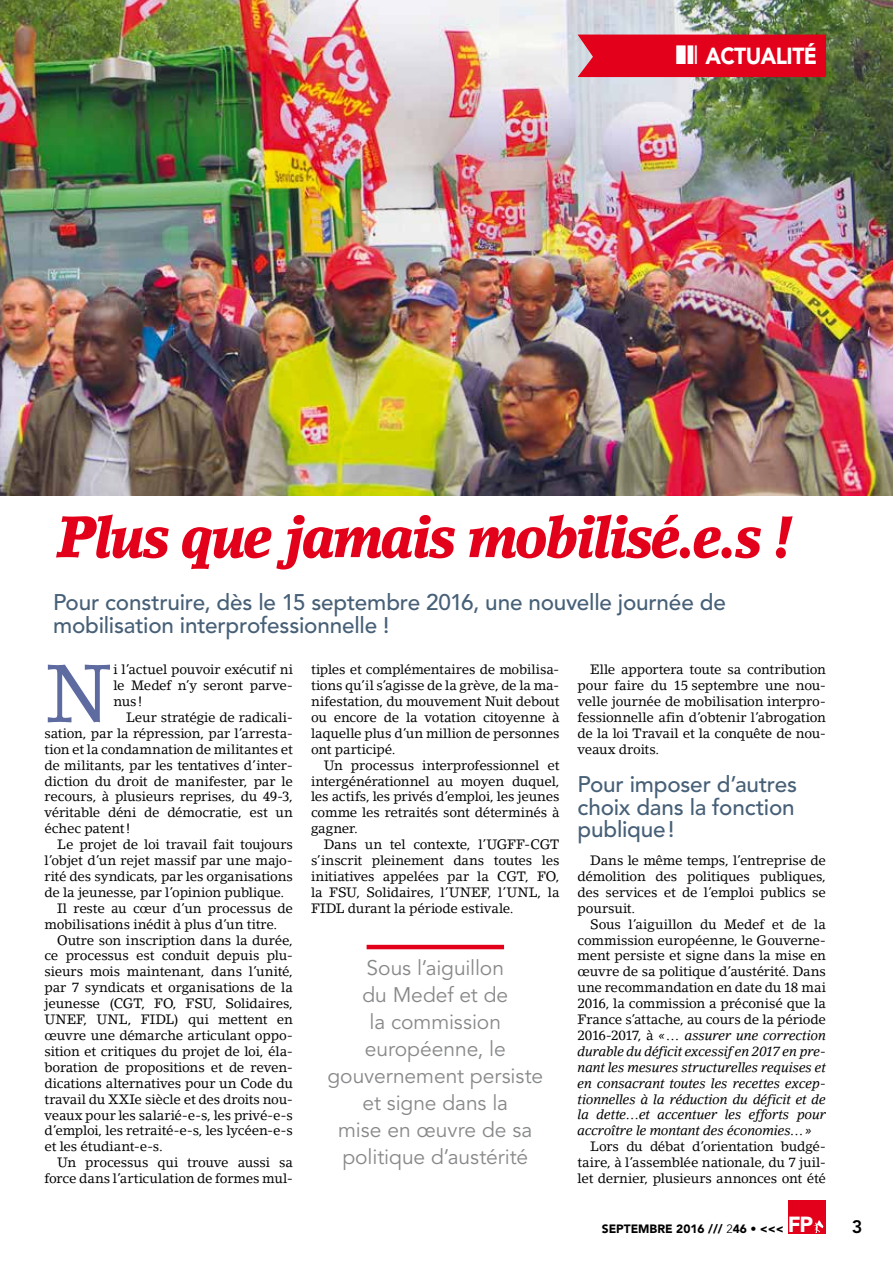
<style>
.page{position:relative;width:893px;height:1263px;background:#fff}
.page>*{position:absolute;margin:0;border:0;box-sizing:border-box;transform-origin:0 0}
.t1{font:80.85px "Lino Letter Std";color:#5d6ba0}
.t2{font:italic 900 57.9px "Lino Letter Std";letter-spacing:-.05em;color:#e2001a;scale:.91 1}
.t3{font:900 23.1px "Avenir LT Std";letter-spacing:-.025em;color:#fff;scale:.91 1}
.t4{font:500 22.5px/22.5px "Avenir LT Std";letter-spacing:-.01em;color:#476077}
.t5{font:21px/27px "Avenir LT Std";letter-spacing:-.005em;color:#87888a;text-align:center}
.t6{font:800 18px "Avenir LT Std";color:#000}
.t7{font:13.5px/15.9px "Lino Letter Std";letter-spacing:-.015em;color:#000;text-align:justify}
.t8{font:900 12px "Avenir LT Std";color:#000}
.s1{font-style:italic}
.s2{font-weight:300}
.s3{font-size:21.75px;color:#fff}
</style>
<div class="page">
<div style="left:788px;top:1200px;width:37px;height:33px;background:#e2001a"></div>
<svg style="left:814px;top:1220px;width:9px;height:13px"></svg>
<img style="left:0;top:0;width:893px;height:495px">
<hr style="left:367px;top:945px;width:137px;height:4px;background:#e2001a">
<div style="left:578px;top:35px;width:248px;height:42px;background:#e2001a"></div>
<h3 class="t3" style="left:705px;top:42px;width:124px">ACTUALITÉ</h3>
<h2 class="t2" style="left:57px;top:502px;width:810px">Plus que jamais mobilisé.e.s !</h2>
<h3 class="t4" style="left:53px;top:592px;width:674px">Pour construire, dès le 15 septembre 2016, une nouvelle journée de mobilisation interprofessionnelle !</h3>
<h1 class="t1" style="left:44px;top:644px;width:69px">N</h1>
<p class="t7" style="left:113px;top:661px;width:181px">i l’actuel pouvoir exécutif ni le Medef n’y seront parve&shy;nus!</p>
<p class="t7" style="left:44px;top:709px;width:250px;text-indent:82px">Leur stratégie de radicali&shy;sation, par la répression, par l’arresta&shy;tion et la condamnation de militantes et de militants, par les tentatives d’inter&shy;diction du droit de manifester, par le recours, à plusieurs reprises, du 49-3, véritable déni de démocratie, est un échec patent!</p>
<p class="t7" style="left:57px;top:836px;width:237px">Le projet de loi travail fait toujours</p>
<p class="t7" style="left:44px;top:852px;width:250px">l’objet d’un rejet massif par une majo-</p>
<p class="t7" style="left:44px;top:868px;width:250px">rité des syndicats, par les organisations</p>
<p class="t7" style="left:44px;top:884px;width:241px">de la jeunesse, par l’opinion publique.</p>
<p class="t7" style="left:57px;top:900px;width:237px">Il reste au cœur d’un processus de</p>
<p class="t7" style="left:44px;top:916px;width:234px">mobilisations inédit à plus d’un titre.</p>
<p class="t7" style="left:57px;top:932px;width:237px">Outre son inscription dans la durée,</p>
<p class="t7" style="left:44px;top:948px;width:250px">ce processus est conduit depuis plu-</p>
<p class="t7" style="left:44px;top:964px;width:250px">sieurs mois maintenant, dans l’unité,</p>
<p class="t7" style="left:44px;top:979px;width:250px">par 7 syndicats et organisations de la</p>
<p class="t7" style="left:44px;top:995px;width:250px">jeunesse (CGT, FO, FSU, Solidaires,</p>
<p class="t7" style="left:44px;top:1011px;width:250px">UNEF, UNL, FIDL) qui mettent en</p>
<p class="t7" style="left:44px;top:1027px;width:250px">œuvre une démarche articulant oppo-</p>
<p class="t7" style="left:44px;top:1043px;width:250px">sition et critiques du projet de loi, éla-</p>
<p class="t7" style="left:44px;top:1059px;width:250px">boration de propositions et de reven-</p>
<p class="t7" style="left:44px;top:1075px;width:250px">dications alternatives pour un Code du</p>
<p class="t7" style="left:44px;top:1091px;width:250px">travail du XXIe siècle et des droits nou-</p>
<p class="t7" style="left:44px;top:1107px;width:250px">veaux pour les salarié-e-s, les privé-e-s</p>
<p class="t7" style="left:44px;top:1123px;width:250px">d’emploi, les retraité-e-s, les lycéen-e-s</p>
<p class="t7" style="left:44px;top:1138px;width:120px">et les étudiant-e-s.</p>
<p class="t7" style="left:57px;top:1154px;width:237px">Un processus qui trouve aussi sa</p>
<p class="t7" style="left:44px;top:1170px;width:250px">force dans l’articulation de formes mul-</p>
<p class="t7" style="left:311px;top:661px;width:250px">tiples et complémentaires de mobilisa&shy;tions qu’il s’agisse de la grève, de la ma&shy;nifestation, du mouvement Nuit debout ou encore de la votation citoyenne à laquelle plus d’un million de personnes ont participé.</p>
<p class="t7" style="left:311px;top:757px;width:250px;text-indent:13px">Un processus interprofessionnel et intergénérationnel au moyen duquel, les actifs, les privés d’emploi, les jeunes comme les retraités sont déterminés à gagner.</p>
<p class="t7" style="left:311px;top:836px;width:250px;text-indent:13px">Dans un tel contexte, l’UGFF-CGT s’inscrit pleinement dans toutes les initiatives appelées par la CGT, FO, la FSU, Solidaires, l’UNEF, l’UNL, la FIDL durant la période estivale.</p>
<h3 class="t5" style="left:327px;top:955px;width:217px">Sous l’aiguillon<br>du Medef et de<br>la commission européenne, le gouvernement persiste et signe dans la<br>mise en œuvre de sa politique d’austérité</h3>
<p class="t7" style="left:578px;top:661px;width:250px;text-indent:13px">Elle apportera toute sa contribution pour faire du 15 septembre une nou&shy;velle journée de mobilisation interpro&shy;fessionnelle afin d’obtenir l’abrogation de la loi Travail et la conquête de nou&shy;veaux droits.</p>
<h3 class="t4" style="left:578px;top:774px;width:221px;text-align:justify">Pour imposer d’autres choix dans la fonction publique!</h3>
<p class="t7" style="left:578px;top:852px;width:250px;text-indent:13px">Dans le même temps, l’entreprise de démolition des politiques publiques, des services et de l’emploi publics se poursuit.</p>
<p class="t7" style="left:578px;top:916px;width:250px;text-indent:13px">Sous l’aiguillon du Medef et de la commission européenne, le Gouverne&shy;ment persiste et signe dans la mise en œuvre de sa politique d’austérité. Dans une recommandation en date du 18 mai 2016, la commission a préconisé que la France s’attache, au cours de la période 2016-2017, à <span class="s1">«… assurer une correction durable du déficit excessif en 2017 en pre&shy;nant les mesures structurelles requises et en consacrant toutes les recettes excep&shy;tionnelles à la réduction du déficit et de la dette…et accentuer les efforts pour accroître le montant des économies…»</span></p>
<p class="t7" style="left:578px;top:1138px;width:250px;text-indent:13px">Lors du débat d’orientation budgé&shy;taire, à l’assemblée nationale, du 7 juil&shy;let dernier, plusieurs annonces ont été</p>
<p class="t8" style="left:602px;top:1222px;width:213px">SEPTEMBRE 2016 /// <span class="s2">2</span>46 • &lt;&lt;&lt; <span class="s3">FP</span></p>
<h3 class="t6" style="left:852px;top:1216px;width:12px">3</h3>
</div>
